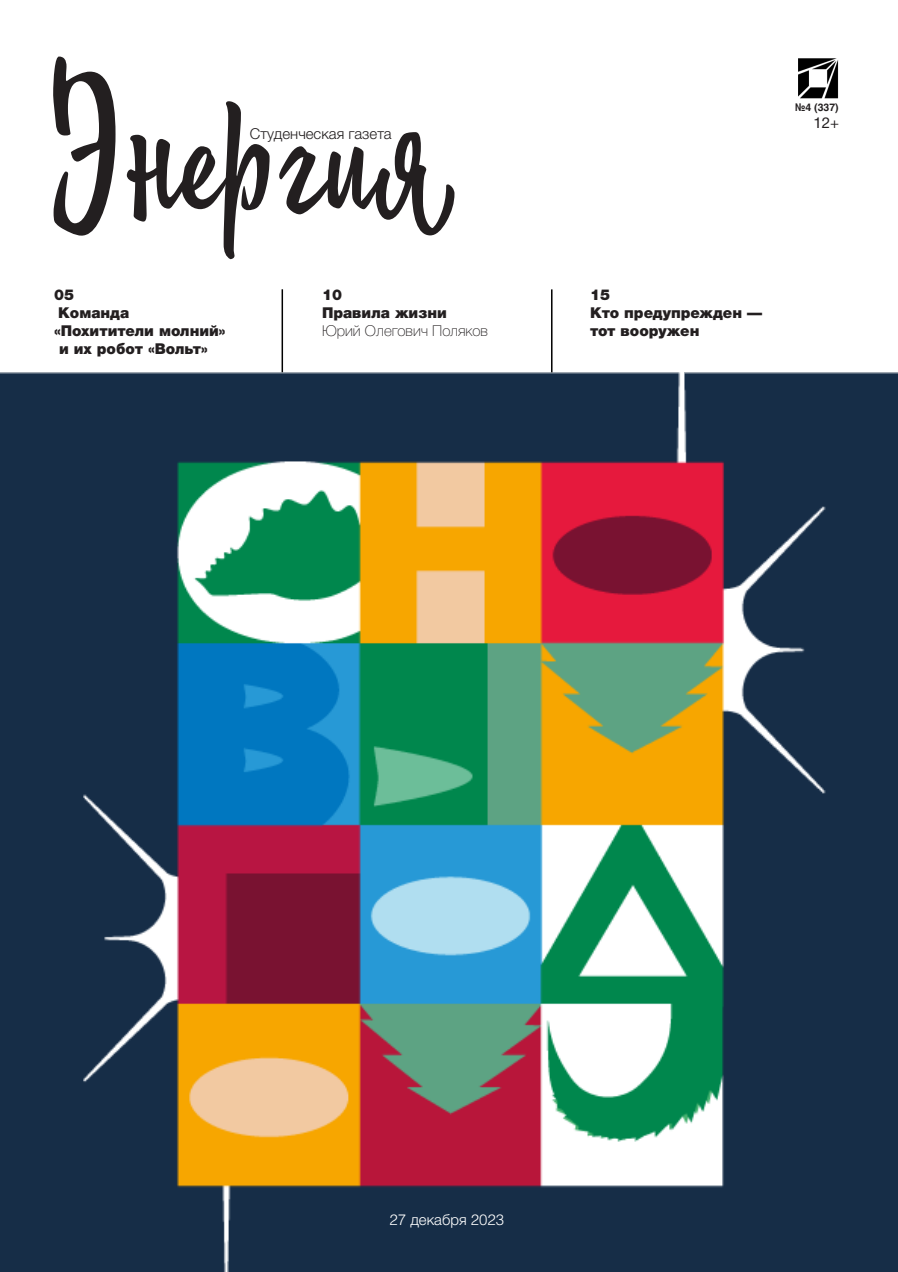
<style>
.page{position:relative;width:898px;height:1272px;background:#fff}
.page>*{position:absolute;margin:0;border:0;box-sizing:border-box;transform-origin:0 0}
.t1{font:208.5px "Barberry Letters";color:#231f20}
.t2{font:900 15px/18px "Helvetica Neue Cyr";color:#231f20}
.t3{font:100 15px "Helvetica Neue Cyr";color:#231f20}
.t4{font:300 15px "Helvetica";color:#231f20}
.t5{font:300 15px "Helvetica";color:#fff}
.t6{font:15px "Helvetica Neue Cyr";color:#231f20}
.t7{font:700 10.5px "Helvetica";color:#231f20}
</style>
<div class="page">
<img style="left:0;top:372px;width:897px;height:899px">
<img style="left:798px;top:58px;width:41px;height:40px">
<hr style="left:281px;top:289px;width:2px;height:83px;background:#000">
<hr style="left:551px;top:289px;width:1px;height:83px;background:#000">
<h1 class="t1" style="left:40px;top:-15px;width:420px">Энергия</h1>
<p class="t4" style="left:250px;top:121px;width:143px">Студенческая газета</p>
<p class="t2" style="left:54px;top:286px;width:22px">05</p>
<p class="t2" style="left:322px;top:286px;width:22px">10</p>
<p class="t2" style="left:589px;top:286px;width:22px">15</p>
<p class="t2" style="left:58px;top:304px;width:72px">Команда</p>
<p class="t2" style="left:54px;top:322px;width:173px">«Похитители молний»</p>
<p class="t2" style="left:59px;top:340px;width:150px">и их робот «Вольт»</p>
<p class="t2" style="left:322px;top:304px;width:126px">Правила жизни</p>
<p class="t3" style="left:322px;top:322px;width:167px">Юрий Олегович Поляков</p>
<p class="t2" style="left:589px;top:304px;width:173px">Кто предупрежден — тот вооружен</p>
<p class="t7" style="left:794px;top:99px;width:45px">№4 (337)</p>
<p class="t6" style="left:813px;top:115px;width:27px">12+</p>
<p class="t5" style="left:389px;top:1206px;width:116px">27 декабря 2023</p>
</div>
